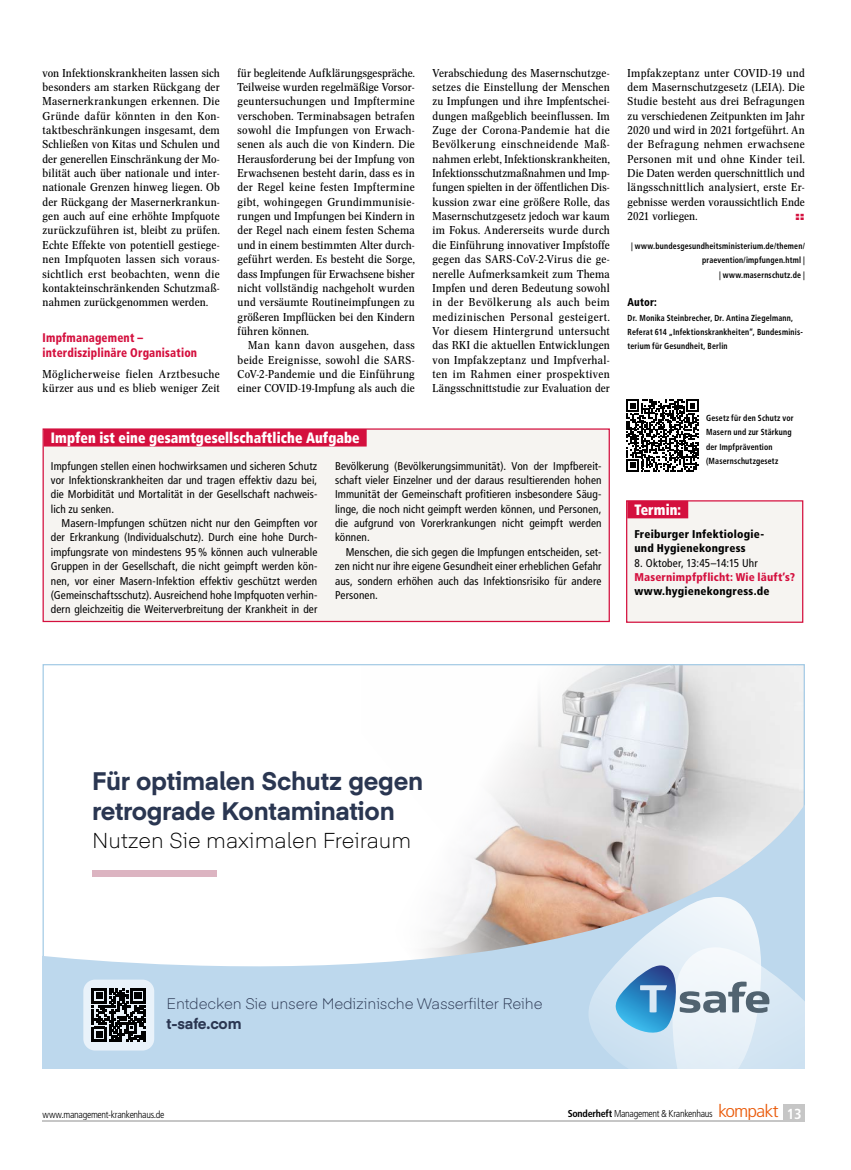
<style>
.page{position:relative;width:851px;height:1170px;background:#fff}
.page>*{position:absolute;margin:0;border:0;box-sizing:border-box;transform-origin:0 0}
.t1{font:700 25px/30px "Eina 04";letter-spacing:-.01em;color:#2a3651}
.t2{font:300 21.25px "Eina 04";color:#000}
.t3{font:300 15px "Eina 04";letter-spacing:-.01em;color:#2a3651}
.t4{font:900 condensed 15px "Frutiger LT Com";letter-spacing:.005em;color:#fff;scale:.9 1}
.t5{font:700 15px "Eina 04";letter-spacing:-.01em;color:#2a3651}
.t6{font:900 condensed 15px "Frutiger LT Std";letter-spacing:.005em;color:#fff;scale:.9 1}
.t7{font:900 condensed 12.5px/14.4px "Frutiger LT Std";letter-spacing:.015em;color:#d4103e;scale:.9 1}
.t8{font:11.25px/14.4px "Concorde Nova";letter-spacing:.015em;color:#000;text-align:justify;scale:1.07 1}
.t9{font:condensed 11.25px/14.4px "Frutiger LT Com";letter-spacing:.01em;color:#000;text-align:justify}
.t10{font:11.25px/14.4px "Concorde Nova";letter-spacing:.015em;color:#000;text-align:justify;scale:1.06 1}
.t11{font:900 condensed 11.25px/14.4px "Frutiger LT Com";letter-spacing:.02em;color:#000}
.t12{font:900 condensed 11.25px "Frutiger LT Std";letter-spacing:.015em;color:#d4103e}
.t13{font:900 condensed 11.25px "Frutiger LT Std";letter-spacing:.015em;color:#000;scale:.9 1}
.t14{font:900 expanded 11.25px "Helvetica Neue LT Std";color:#d4103e;scale:1.07 1}
.t15{font:300 condensed 10px "Frutiger LT Std";letter-spacing:-.03em;color:#000}
.t16{font:700 condensed 8.75px/14.4px "Frutiger LT Std";letter-spacing:.025em;color:#000;scale:.9 1}
.s1{font-weight:700}
.s2{font-size:17.5px;color:#ea5b0b}
.s3{font-weight:700;font-size:14.5px;color:#fff}
</style>
<div class="page">
<div style="left:783px;top:1104px;width:21px;height:17px;background:#c6c6c6"></div>
<hr style="left:43px;top:1120px;width:761px;height:1px;background:#c6c6c6">
<div style="left:626px;top:501px;width:176px;height:121px;background:#f6f4f1"></div>
<div style="left:627px;top:501px;width:61px;height:17px;background:#d4103e"></div>
<div style="left:626px;top:500px;width:177px;height:122px;border:1px solid #d4103e"></div>
<div style="left:43px;top:429px;width:566px;height:192px;background:#f6f4f1"></div>
<div style="left:44px;top:429px;width:322px;height:17px;background:#d4103e"></div>
<div style="left:43px;top:428px;width:566px;height:194px;border:1px solid #d4103e"></div>
<svg style="left:626px;top:399px;width:72px;height:72px"></svg>
<img style="left:498px;top:666px;width:304px;height:121px">
<svg style="left:43px;top:787px;width:761px;height:281px"></svg>
<div style="left:83px;top:979px;width:71px;height:71px;background:#e9f2fa;border-radius:12px"></div>
<svg style="left:92px;top:988px;width:54px;height:53px"></svg>
<svg style="left:588px;top:896px;width:216px;height:172px;background:#c6d8e6"></svg>
<p class="t8" style="left:43px;top:66px;width:167px">von Infektionskrankheiten lassen sich besonders am starken Rückgang der Masernerkrankungen erkennen. Die Gründe dafür könnten in den Kon&shy;taktbeschränkungen insgesamt, dem Schließen von Kitas und Schulen und der generellen Einschränkung der Mo&shy;bilität auch über nationale und inter&shy;nationale Grenzen hinweg liegen. Ob der Rückgang der Masernerkrankun&shy;gen auch auf eine erhöhte Impfquote zurückzuführen ist, bleibt zu prüfen.<br>Echte Effekte von potentiell gestiege&shy;nen Impfquoten lassen sich voraus&shy;sichtlich erst beobachten, wenn die kontakteinschränkenden Schutzmaß&shy;nahmen zurückgenommen werden.</p>
<p class="t7" style="left:43px;top:331px;width:173px">Impfmanagement – interdisziplinäre Organisation</p>
<p class="t8" style="left:43px;top:367px;width:167px">Möglicherweise fielen Arztbesuche kürzer aus und es blieb weniger Zeit</p>
<p class="t10" style="left:237px;top:66px;width:169px">für begleitende Aufklärungsgespräche.<br>Teilweise wurden regelmäßige Vorsor&shy;geuntersuchungen und Impftermine verschoben. Terminabsagen betrafen sowohl die Impfungen von Erwach&shy;senen als auch die von Kindern. Die Herausforderung bei der Impfung von Erwachsenen besteht darin, dass es in der Regel keine festen Impftermine gibt, wohingegen Grundimmunisie&shy;rungen und Impfungen bei Kindern in der Regel nach einem festen Schema und in einem bestimmten Alter durch&shy;geführt werden. Es besteht die Sorge, dass Impfungen für Erwachsene bisher nicht vollständig nachgeholt wurden und versäumte Routineimpfungen zu größeren Impflücken bei den Kindern führen können.</p>
<p class="t8" style="left:237px;top:338px;width:167px;text-indent:11px">Man kann davon ausgehen, dass beide Ereignisse, sowohl die SARS-CoV-2-Pandemie und die Einführung einer COVID-19-Impfung als auch die</p>
<p class="t8" style="left:432px;top:66px;width:167px">Verabschiedung des Masernschutzge&shy;setzes die Einstellung der Menschen zu Impfungen und ihre Impfentschei&shy;dungen maßgeblich beeinflussen. Im Zuge der Corona-Pandemie hat die Bevölkerung einschneidende Maß&shy;nahmen erlebt, Infektionskrankheiten, Infektionsschutzmaßnahmen und Imp&shy;fungen spielten in der öffentlichen Dis&shy;kussion zwar eine größere Rolle, das Masernschutzgesetz jedoch war kaum im Fokus. Andererseits wurde durch die Einführung innovativer Impfstoffe gegen das SARS-CoV-2-Virus die ge&shy;nerelle Aufmerksamkeit zum Thema Impfen und deren Bedeutung sowohl in der Bevölkerung als auch beim medizinischen Personal gesteigert.<br>Vor diesem Hintergrund untersucht das RKI die aktuellen Entwicklungen von Impfakzeptanz und Impfverhal&shy;ten im Rahmen einer prospektiven Längsschnittstudie zur Evaluation der</p>
<p class="t8" style="left:627px;top:66px;width:167px">Impfakzeptanz unter COVID-19 und dem Masernschutzgesetz (LEIA). Die Studie besteht aus drei Befragungen zu verschiedenen Zeitpunkten im Jahr 2020 und wird in 2021 fortgeführt. An der Befragung nehmen erwachsene Personen mit und ohne Kinder teil.<br>Die Daten werden querschnittlich und längsschnittlich analysiert, erste Er&shy;gebnisse werden voraussichtlich Ende 2021 vorliegen.</p>
<p class="t14" style="left:795px;top:209px;width:11px">::</p>
<p class="t16" style="left:631px;top:238px;width:194px;text-align:right">| www.bundesgesundheitsministerium.de/themen/ praevention/impfungen.html |<br>| www.masernschutz.de |</p>
<p class="t13" style="left:627px;top:295px;width:34px">Autor:</p>
<p class="t16" style="left:627px;top:310px;width:196px">Dr. Monika Steinbrecher, Dr. Antina Ziegelmann,<br>Referat 614 „Infektionskrankheiten“, Bundesminis&shy;terium für Gesundheit, Berlin</p>
<h3 class="t4" style="left:51px;top:428px;width:344px">Impfen ist eine gesamtgesellschaftliche Aufgabe</h3>
<p class="t9" style="left:51px;top:458px;width:268px">Impfungen stellen einen hochwirksamen und sicheren Schutz vor Infektionskrankheiten dar und tragen effektiv dazu bei, die Morbidität und Mortalität in der Gesellschaft nachweis&shy;lich zu senken.</p>
<p class="t9" style="left:51px;top:516px;width:268px;text-indent:11px">Masern-Impfungen schützen nicht nur den Geimpften vor der Erkrankung (Individualschutz). Durch eine hohe Durch&shy;impfungsrate von mindestens 95% können auch vulnerable Gruppen in der Gesellschaft, die nicht geimpft werden kön&shy;nen, vor einer Masern-Infektion effektiv geschützt werden (Gemeinschaftsschutz). Ausreichend hohe Impfquoten verhin&shy;dern gleichzeitig die Weiterverbreitung der Krankheit in der</p>
<p class="t9" style="left:335px;top:458px;width:268px">Bevölkerung (Bevölkerungsimmunität). Von der Impfbereit&shy;schaft vieler Einzelner und der daraus resultierenden hohen Immunität der Gemeinschaft profitieren insbesondere Säug&shy;linge, die noch nicht geimpft werden können, und Personen, die aufgrund von Vorerkrankungen nicht geimpft werden können.</p>
<p class="t9" style="left:335px;top:545px;width:268px;text-indent:11px">Menschen, die sich gegen die Impfungen entscheiden, set&shy;zen nicht nur ihre eigene Gesundheit einer erheblichen Gefahr aus, sondern erhöhen auch das Infektionsrisiko für andere Personen.</p>
<p class="t16" style="left:706px;top:411px;width:99px">Gesetz für den Schutz vor<br>Masern und zur Stärkung der Impfprävention (Masernschutzgesetz</p>
<h3 class="t6" style="left:634px;top:500px;width:53px">Termin:</h3>
<p class="t11" style="left:634px;top:526px;width:131px">Freiburger Infektiologie&shy;und Hygienekongress</p>
<p class="t9" style="left:634px;top:555px;width:125px">8. Oktober, 13:45–14:15 Uhr</p>
<p class="t12" style="left:634px;top:570px;width:162px">Masernimpfpflicht: Wie läuft’s?</p>
<p class="t11" style="left:634px;top:584px;width:136px">www.hygienekongress.de</p>
<h1 class="t1" style="left:92px;top:764px;width:332px">Für optimalen Schutz gegen retrograde Kontamination</h1>
<h2 class="t2" style="left:92px;top:824px;width:320px">Nutzen Sie maximalen Freiraum</h2>
<h3 class="t3" style="left:167px;top:992px;width:377px">Entdecken Sie unsere Medizinische Wasserfilter Reihe</h3>
<h3 class="t5" style="left:167px;top:1012px;width:76px">t-safe.com</h3>
<p class="t15" style="left:43px;top:1108px;width:123px">www.management-krankenhaus.de</p>
<p class="t15" style="left:567px;top:1107px;width:235px"><span class="s1">Sonderheft</span> Management &amp; Krankenhaus <span class="s2">kompakt</span> <span class="s3">13</span></p>
</div>
